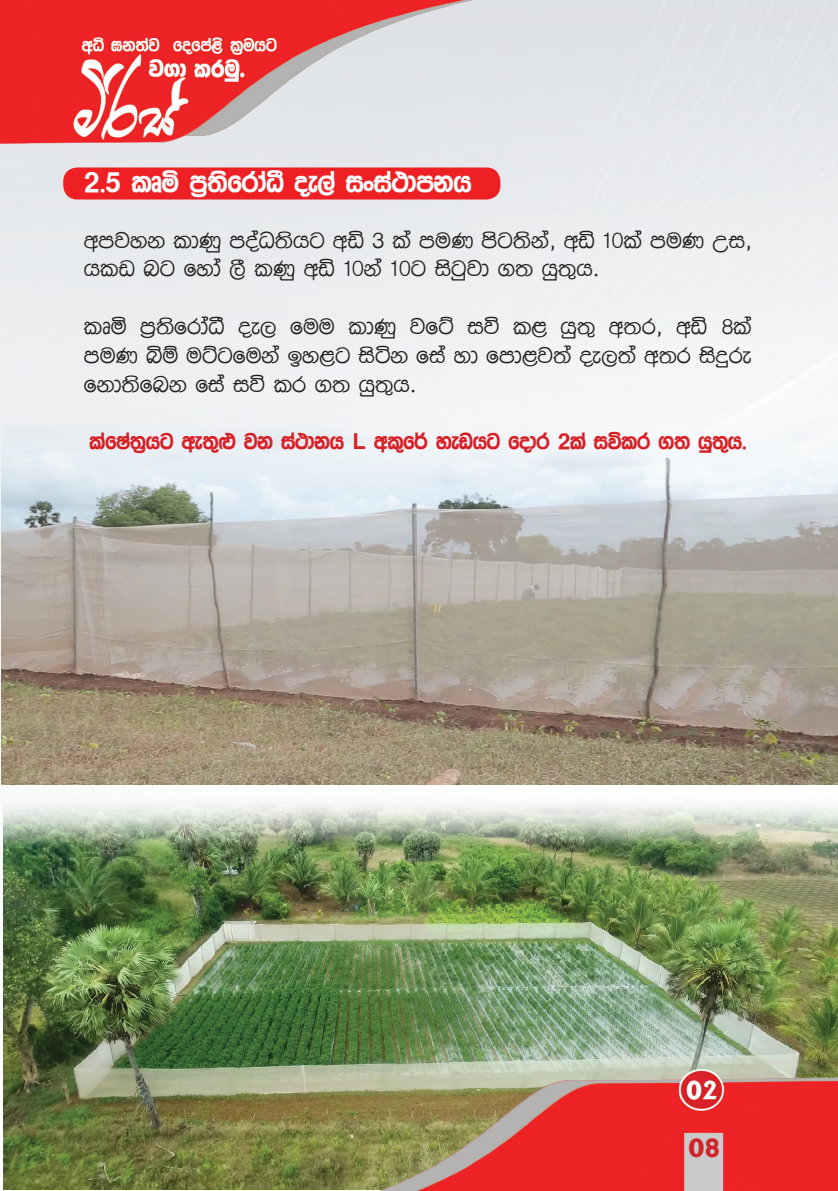
<style>
.page{position:relative;width:838px;height:1191px;background:#fff}
.page>*{position:absolute;margin:0;border:0;box-sizing:border-box;transform-origin:0 0}
.t1{font:28px "FM Sandhyaneex";color:#fff}
.t2{font:24px/28.8px "FM Malithix";color:#231f20}
.t3{font:800 24px "Albertus";color:#d1232a}
.t4{font:22px "FM Sandhyaneex";color:#d91f26}
.s1{font-family:"Arial";font-weight:700}
</style>
<div class="page">
<img style="left:0;top:0;width:837px;height:1191px">
<p class="t1" style="left:84px;top:167px;width:388px">2'5 LDÑ M%;SFRDAË OE,A IXIA:DMKH</p>
<p class="t2" style="left:84px;top:226px;width:669px">wmjyk ldKqmoaO;shg wä 3 la muK msg;ska" wä 10la muK Wi" hlv ng fyda ,SlKqwä 10ka 10g isgqjd .; hq;=h'</p>
<p class="t2" style="left:84px;top:312px;width:669px;text-align:justify">lDñ m%;sfrdaë oe, fuu ldKqjfÜ iú l&lt; hq;= w;r" wä 8la muK ìï uÜgfuka by&lt;g isák fia yd fmd&lt;j;a oe,;a w;r isÿre fkd;sfnk fia iú lr .; hq;=h'</p>
<p class="t4" style="left:90px;top:429px;width:658px">LAFIA;%HG WE;=¿ JK IA:DKH <span class="s1">L</span> WL=F¾ YEVHG FODR 2LA IÚLR .; HQ;=H'</p>
<p class="t3" style="left:688px;top:1132px;width:33px">08</p>
</div>
